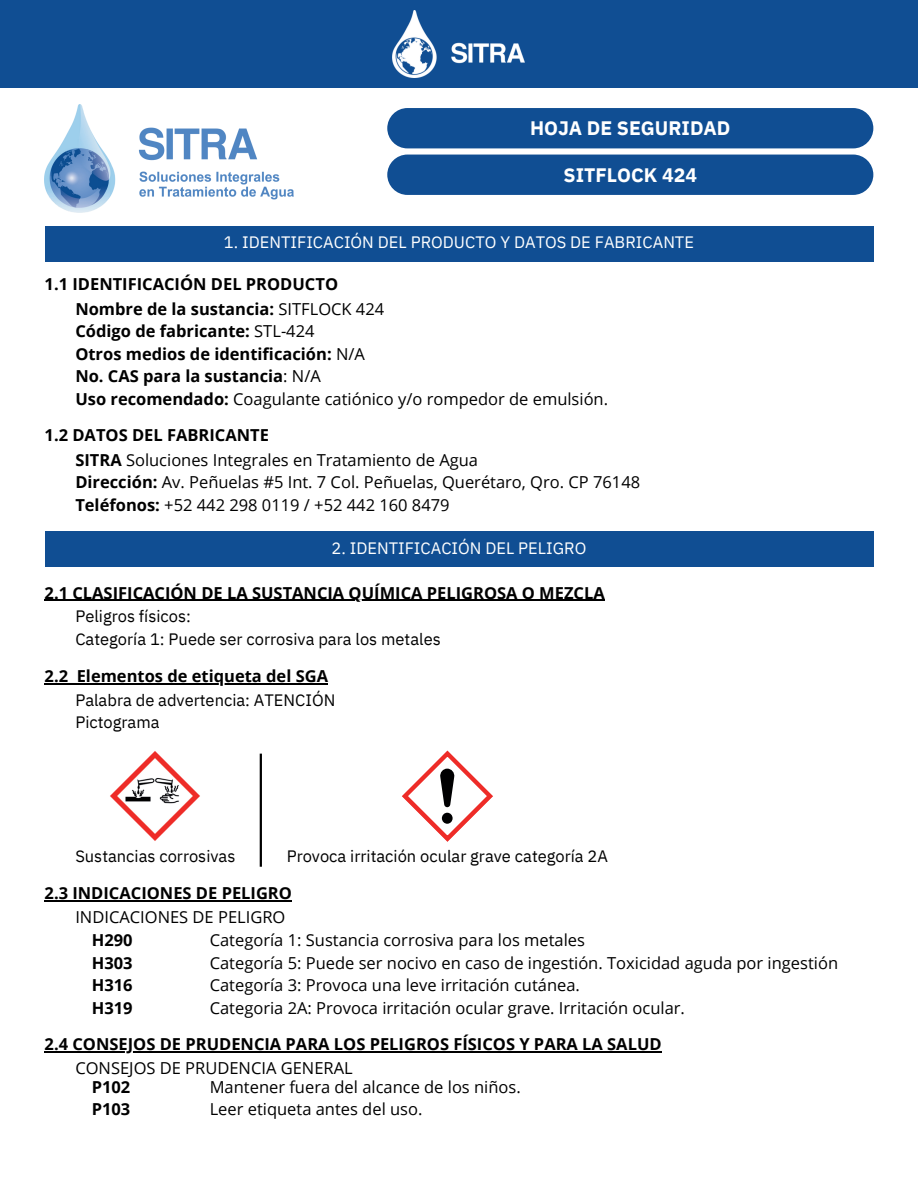
<style>
.page{position:relative;width:918px;height:1188px;background:#fff}
.page>*{position:absolute;margin:0;border:0;box-sizing:border-box;transform-origin:0 0}
.t1{font:700 19.5px "IBM Plex Sans";color:#fff}
.t2{font:16.5px/22.8px "Open Sans";color:#000}
.t3{font:700 16.5px/22.5px "Open Sans";color:#000}
.t4{font:16.5px/22.5px "IBM Plex Sans";color:#000}
.t5{font:16.5px "IBM Plex Sans";color:#fff}
.s1{font-weight:400}
.s2{font-weight:700}
</style>
<div class="page">
<div style="left:0;top:0;width:918px;height:88px;background:#104e93"></div>
<div style="left:387px;top:108px;width:486px;height:40px;background:#104e93;border-radius:20px"></div>
<div style="left:387px;top:155px;width:486px;height:40px;background:#104e93;border-radius:20px"></div>
<div style="left:45px;top:226px;width:828px;height:35px;background:#104e93"></div>
<div style="left:45px;top:531px;width:828px;height:36px;background:#104e93"></div>
<img style="left:393px;top:10px;width:132px;height:68px">
<img style="left:45px;top:105px;width:248px;height:108px">
<img style="left:110px;top:751px;width:90px;height:90px">
<hr style="left:260px;top:754px;width:2px;height:113px;background:#000">
<svg style="left:402px;top:750px;width:91px;height:92px"></svg>
<div style="left:442px;top:813px;width:11px;height:11px;background:#000001;border-radius:50%"></div>
<svg style="left:45px;top:683px;width:32px;height:1px"></svg>
<hr style="left:77px;top:683px;width:251px;height:1px;background:#000">
<hr style="left:45px;top:600px;width:560px;height:1px;background:#000">
<hr style="left:45px;top:900px;width:247px;height:1px;background:#000">
<hr style="left:45px;top:1051px;width:617px;height:1px;background:#000">
<p class="t1" style="left:530px;top:113px;width:202px">HOJA DE SEGURIDAD</p>
<p class="t1" style="left:564px;top:159px;width:135px">SITFLOCK 424</p>
<p class="t5" style="left:224px;top:230px;width:472px">1. IDENTIFICACIÓN DEL PRODUCTO Y DATOS DE FABRICANTE</p>
<p class="t3" style="left:45px;top:272px;width:295px">1.1 IDENTIFICACIÓN DEL PRODUCTO</p>
<p class="t3" style="left:75px;top:297px;width:534px">Nombre de la sustancia: <span class="s1">SITFLOCK 424<br></span>Código de fabricante: <span class="s1">STL-424<br></span>Otros medios de identificación: <span class="s1">N/A<br></span>No. CAS para la sustancia<span class="s1">: N/A<br></span>Uso recomendado: <span class="s1">Coagulante catiónico y/o rompedor de emulsión.</span></p>
<p class="t2" style="left:75px;top:422px;width:404px;line-height:24.9px;text-indent:-31px"><span class="s2">1.2 DATOS DEL FABRICANTE<br>SITRA</span> Soluciones Integrales en Tratamiento de Agua</p>
<p class="t2" style="left:75px;top:470px;width:566px"><span class="s2">Dirección:</span> Av. Peñuelas #5 Int. 7 Col. Peñuelas, Querétaro, Qro. CP 76148<br><span class="s2">Teléfonos:</span> +52 442 298 0119 / +52 442 160 8479</p>
<p class="t5" style="left:332px;top:535px;width:256px">2. IDENTIFICACIÓN DEL PELIGRO</p>
<p class="t3" style="left:45px;top:581px;width:562px">2.1 CLASIFICACIÓN DE LA SUSTANCIA QUÍMICA PELIGROSA O MEZCLA</p>
<p class="t4" style="left:75px;top:604px;width:367px">Peligros físicos:<br>Categoría 1: Puede ser corrosiva para los metales</p>
<p class="t3" style="left:45px;top:664px;width:285px">2.2 Elementos de etiqueta del SGA</p>
<p class="t4" style="left:75px;top:687px;width:262px">Palabra de advertencia: ATENCIÓN<br>Pictograma</p>
<p class="t4" style="left:75px;top:843px;width:162px">Sustancias corrosivas</p>
<p class="t4" style="left:287px;top:843px;width:323px">Provoca irritación ocular grave categoría 2A</p>
<p class="t3" style="left:45px;top:881px;width:249px">2.3 INDICACIONES DE PELIGRO</p>
<p class="t2" style="left:210px;top:905px;width:630px;text-indent:-134px">INDICACIONES DE PELIGRO<br>Categoría 1: Sustancia corrosiva para los metales<br>Categoría 5: Puede ser nocivo en caso de ingestión. Toxicidad aguda por ingestión Categoría 3: Provoca una leve irritación cutánea.<br>Categoria 2A: Provoca irritación ocular grave. Irritación ocular.</p>
<p class="t3" style="left:92px;top:929px;width:42px;text-align:justify">H290<br>H303<br>H316<br>H319</p>
<p class="t3" style="left:45px;top:1032px;width:619px">2.4 CONSEJOS DE PRUDENCIA PARA LOS PELIGROS FÍSICOS Y PARA LA SALUD</p>
<p class="t2" style="left:210px;top:1058px;width:312px;line-height:19.2px;text-indent:-134px">CONSEJOS DE PRUDENCIA GENERAL<br>Mantener fuera del alcance de los niños.</p>
<p class="t2" style="left:210px;top:1097px;width:214px">Leer etiqueta antes del uso.</p>
<p class="t3" style="left:92px;top:1075px;width:40px">P102<br>P103</p>
</div>
